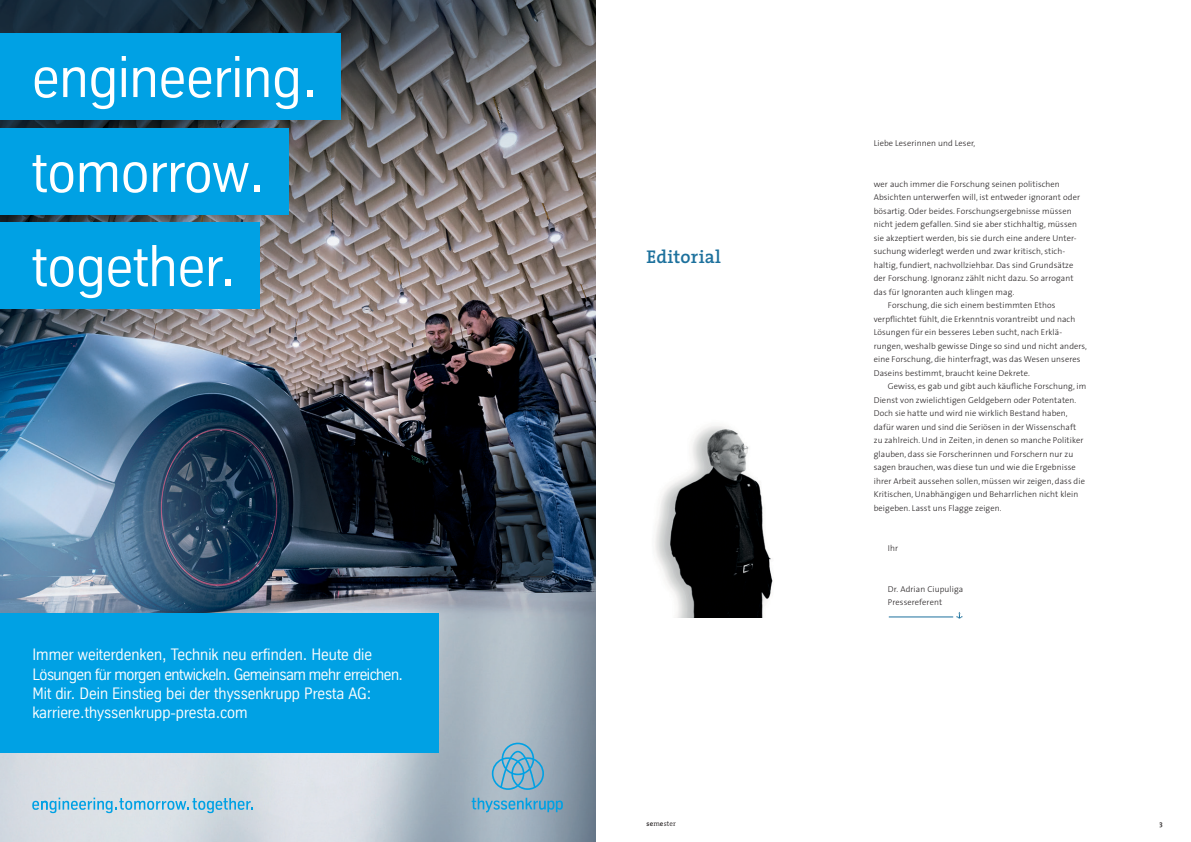
<style>
.page{position:relative;width:1191px;height:842px;background:#fff}
.page>*{position:absolute;margin:0;border:0;box-sizing:border-box;transform-origin:0 0}
.t1{font:57px/94.5px "TK Type";color:#fff}
.t2{font:600 18.5px "The Serif";letter-spacing:.01em;color:#1d719d}
.t3{font:16px/19.2px "TK Type";color:#fff}
.t4{font:300 8.5px/13.5px "The Sans";letter-spacing:.01em;color:#231f20}
.t5{font:300 7px "The Serif";color:#231f20}
.t6{font:600 7px "The Serif";color:#231f20}
.s1{font-weight:600}
</style>
<div class="page">
<svg style="left:956px;top:612px;width:6px;height:7px"></svg>
<img style="left:655px;top:426px;width:118px;height:191px">
<hr style="left:888px;top:617px;width:65px;height:1px;background:#1d719d">
<img style="left:0;top:0;width:595px;height:842px">
<div style="left:0;top:614px;width:438px;height:139px;background:#00a1e4"></div>
<svg style="left:492px;top:743px;width:52px;height:47px;background:#81b2cb"></svg>
<svg style="left:471px;top:798px;width:92px;height:14px"></svg>
<svg style="left:32px;top:798px;width:220px;height:15px;background:#9dcde3"></svg>
<div style="left:0;top:33px;width:341px;height:87px;background:#00a1e4"></div>
<div style="left:0;top:128px;width:288px;height:87px;background:#00a1e4"></div>
<div style="left:0;top:222px;width:260px;height:87px;background:#00a1e4"></div>
<h1 class="t1" style="left:32px;top:30px;width:287px">engineering. tomorrow. together.</h1>
<h3 class="t3" style="left:32px;top:645px;width:372px">Immer weiterdenken, Technik neu erfinden. Heute die Lösungen für morgen entwickeln. Gemeinsam mehr erreichen.<br>Mit dir. Dein Einstieg bei der thyssenkrupp Presta AG: karriere.thyssenkrupp-presta.com</h3>
<h2 class="t2" style="left:646px;top:241px;width:76px">Editorial</h2>
<p class="t4" style="left:873px;top:136px;width:103px">Liebe Leserinnen und Leser,</p>
<p class="t4" style="left:873px;top:177px;width:188px">wer auch immer die Forschung seinen politischen</p>
<p class="t4" style="left:873px;top:190px;width:208px">Absichten unterwerfen will, ist entweder ignorant oder</p>
<p class="t4" style="left:873px;top:204px;width:199px">bösartig. Oder beides. Forschungsergebnisse müssen</p>
<p class="t4" style="left:873px;top:217px;width:205px">nicht jedem gefallen. Sind sie aber stichhaltig, müssen</p>
<p class="t4" style="left:873px;top:231px;width:204px">sie akzeptiert werden, bis sie durch eine andere Unter-</p>
<p class="t4" style="left:873px;top:244px;width:193px">suchung widerlegt werden und zwar kritisch, stich-</p>
<p class="t4" style="left:873px;top:258px;width:201px">haltig, fundiert, nachvollziehbar. Das sind Grundsätze</p>
<p class="t4" style="left:873px;top:271px;width:201px">der Forschung. Ignoranz zählt nicht dazu. So arrogant</p>
<p class="t4" style="left:873px;top:285px;width:142px">das für Ignoranten auch klingen mag.</p>
<p class="t4" style="left:888px;top:298px;width:169px">Forschung, die sich einem bestimmten Ethos</p>
<p class="t4" style="left:873px;top:312px;width:203px">verpflichtet fühlt, die Erkenntnis vorantreibt und nach</p>
<p class="t4" style="left:873px;top:325px;width:190px">Lösungen für ein besseres Leben sucht, nach Erklä-</p>
<p class="t4" style="left:873px;top:339px;width:215px">rungen, weshalb gewisse Dinge so sind und nicht anders,</p>
<p class="t4" style="left:873px;top:352px;width:208px">eine Forschung, die hinterfragt, was das Wesen unseres</p>
<p class="t4" style="left:873px;top:366px;width:158px">Daseins bestimmt, braucht keine Dekrete.</p>
<p class="t4" style="left:888px;top:379px;width:200px">Gewiss, es gab und gibt auch käufliche Forschung, im</p>
<p class="t4" style="left:873px;top:393px;width:204px">Dienst von zwielichtigen Geldgebern oder Potentaten.</p>
<p class="t4" style="left:873px;top:406px;width:195px">Doch sie hatte und wird nie wirklich Bestand haben,</p>
<p class="t4" style="left:873px;top:420px;width:204px">dafür waren und sind die Seriösen in der Wissenschaft</p>
<p class="t4" style="left:873px;top:433px;width:211px">zu zahlreich. Und in Zeiten, in denen so manche Politiker</p>
<p class="t4" style="left:873px;top:447px;width:201px">glauben, dass sie Forscherinnen und Forschern nur zu</p>
<p class="t4" style="left:873px;top:460px;width:203px">sagen brauchen, was diese tun und wie die Ergebnisse</p>
<p class="t4" style="left:873px;top:474px;width:213px">ihrer Arbeit aussehen sollen, müssen wir zeigen, dass die</p>
<p class="t4" style="left:873px;top:487px;width:206px">Kritischen, Unabhängigen und Beharrlichen nicht klein</p>
<p class="t4" style="left:873px;top:501px;width:129px">beigeben. Lasst uns Flagge zeigen.</p>
<p class="t4" style="left:888px;top:541px;width:12px">Ihr</p>
<p class="t4" style="left:888px;top:582px;width:77px">Dr. Adrian Ciupuliga<br>Pressereferent</p>
<p class="t5" style="left:646px;top:817px;width:31px"><span class="s1">se</span>m<span class="s1">e</span>ster</p>
<p class="t6" style="left:1159px;top:817px;width:5px">3</p>
</div>
